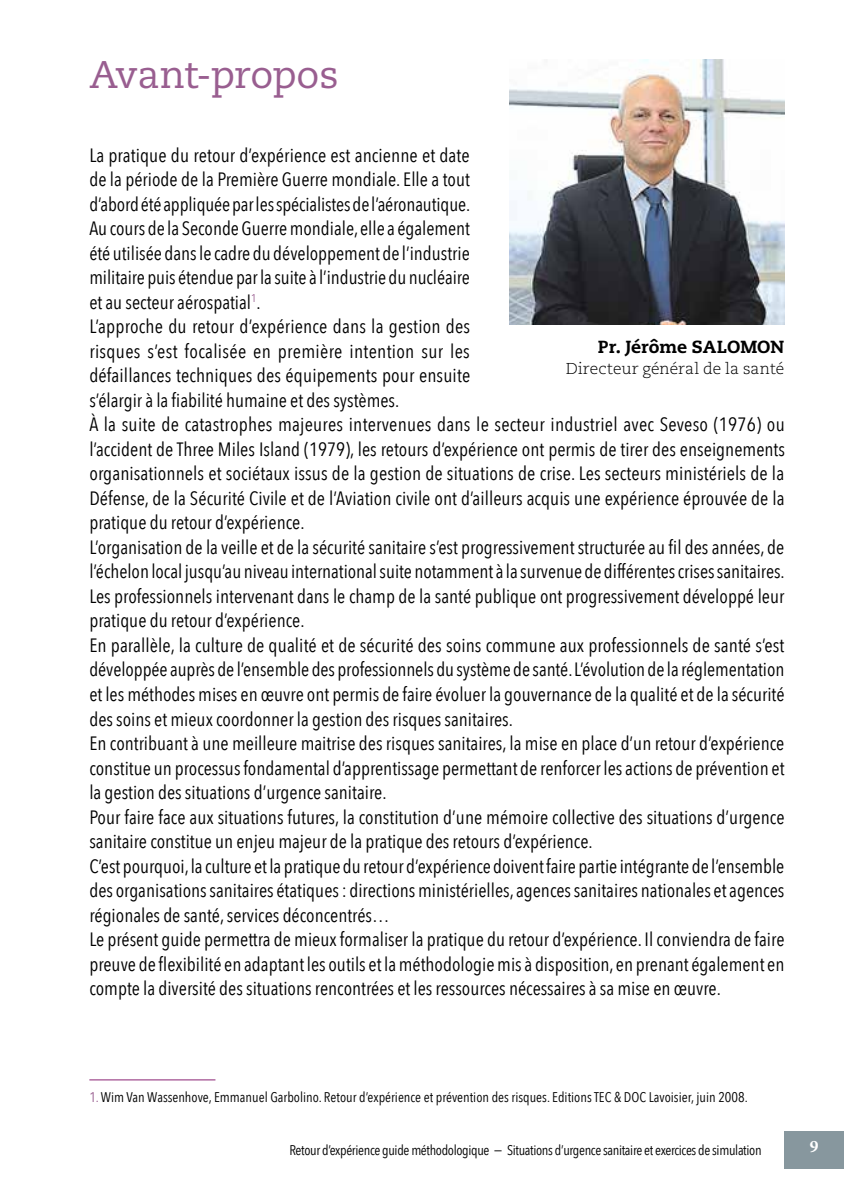
<style>
.page{position:relative;width:844px;height:1191px;background:#fff}
.page>*{position:absolute;margin:0;border:0;box-sizing:border-box;transform-origin:0 0}
.t1{font:38.5px "Caecilia";letter-spacing:-.01em;color:#995e90}
.t2{font:19.25px/24.5px "Avenir Next Condensed";color:#000}
.t3{font:800 17.5px "Caecilia";color:#000}
.t4{font:700 17.5px "Minion Pro";color:#fff}
.t5{font:300 15.75px "Caecilia";letter-spacing:.005em;color:#000}
.t6{font:14px "Avenir Next Condensed";letter-spacing:-.005em;color:#000}
.t7{font:14px "Avenir Next Condensed";letter-spacing:-.025em;color:#000}
.s1{color:#995e90}
</style>
<div class="page">
<div style="left:784px;top:1131px;width:59px;height:37px;background:#87979e"></div>
<hr style="left:89px;top:1079px;width:126px;height:1px;background:#8a2273">
<img style="left:509px;top:60px;width:275px;height:264px">
<h1 class="t1" style="left:89px;top:52px;width:251px">Avant-propos</h1>
<p class="t2" style="left:89px;top:143px;width:697px">La pratique du retour d’expérience est ancienne et date<br>de la période de la Première Guerre mondiale. Elle a tout<br>d’abord été appliquée par les spécialistes de l’aéronautique.<br>Au cours de la Seconde Guerre mondiale, elle a également<br>été utilisée dans le cadre du développement de l’industrie<br>militaire puis étendue par la suite à l’industrie du nucléaire<br>et au secteur aérospatial<sup>1</sup>.<br>L’approche du retour d’expérience dans la gestion des<br>risques s’est focalisée en première intention sur les<br>défaillances techniques des équipements pour ensuite<br>s’élargir à la fiabilité humaine et des systèmes.<br>À la suite de catastrophes majeures intervenues dans le secteur industriel avec Seveso (1976) ou l’accident de Three Miles Island (1979), les retours d’expérience ont permis de tirer des enseignements organisationnels et sociétaux issus de la gestion de situations de crise. Les secteurs ministériels de la Défense, de la Sécurité Civile et de l’Aviation civile ont d’ailleurs acquis une expérience éprouvée de la pratique du retour d’expérience.<br>L’organisation de la veille et de la sécurité sanitaire s’est progressivement structurée au fil des années, de l’échelon local jusqu’au niveau international suite notamment à la survenue de différentes crises sanitaires.<br>Les professionnels intervenant dans le champ de la santé publique ont progressivement développé leur pratique du retour d’expérience.<br>En parallèle, la culture de qualité et de sécurité des soins commune aux professionnels de santé s’est développée auprès de l’ensemble des professionnels du système de santé. L’évolution de la réglementation et les méthodes mises en œuvre ont permis de faire évoluer la gouvernance de la qualité et de la sécurité des soins et mieux coordonner la gestion des risques sanitaires.<br>En contribuant à une meilleure maitrise des risques sanitaires, la mise en place d’un retour d’expérience constitue un processus fondamental d’apprentissage permettant de renforcer les actions de prévention et la gestion des situations d’urgence sanitaire.<br>Pour faire face aux situations futures, la constitution d’une mémoire collective des situations d’urgence sanitaire constitue un enjeu majeur de la pratique des retours d’expérience.<br>C’est pourquoi, la culture et la pratique du retour d’expérience doivent faire partie intégrante de l’ensemble des organisations sanitaires étatiques : directions ministérielles, agences sanitaires nationales et agences régionales de santé, services déconcentrés…<br>Le présent guide permettra de mieux formaliser la pratique du retour d’expérience. Il conviendra de faire preuve de flexibilité en adaptant les outils et la méthodologie mis à disposition, en prenant également en compte la diversité des situations rencontrées et les ressources nécessaires à sa mise en œuvre.</p>
<p class="t3" style="left:597px;top:336px;width:188px">Pr. Jérôme SALOMON</p>
<p class="t5" style="left:565px;top:359px;width:220px">Directeur général de la santé</p>
<p class="t6" style="left:89px;top:1087px;width:659px"><span class="s1">1.</span> Wim Van Wassenhove, Emmanuel Garbolino. Retour d’expérience et prévention des risques. Editions TEC &amp; DOC Lavoisier, juin 2008.</p>
<p class="t7" style="left:289px;top:1141px;width:473px">Retour d’expérience guide méthodologique − Situations d’urgence sanitaire et exercices de simulation</p>
<p class="t4" style="left:809px;top:1134px;width:10px">9</p>
</div>
